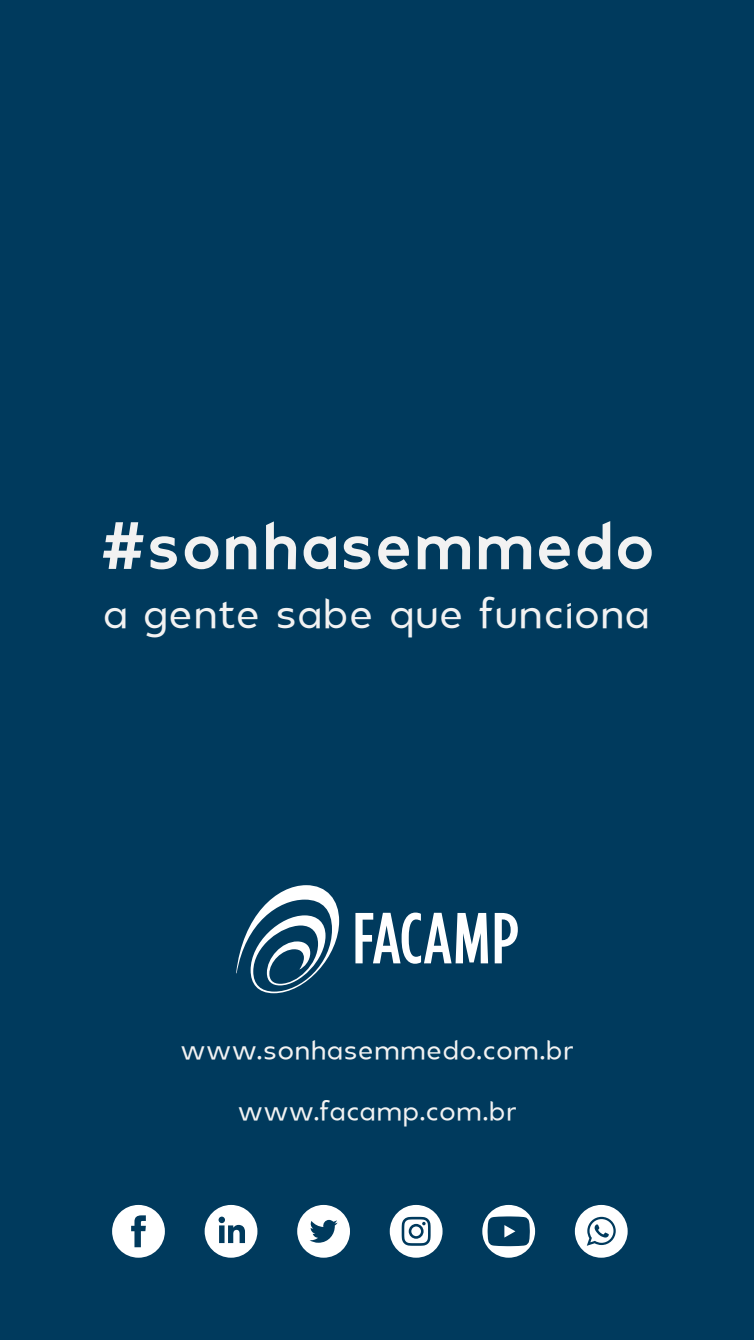
<style>
.page{position:relative;width:754px;height:1340px;background:#fff}
.page>*{position:absolute;margin:0;border:0;box-sizing:border-box;transform-origin:0 0}
.t1{font:700 65.25px "Ambient";letter-spacing:.09em;color:#f2f2f2}
.t2{font:45px "Ambient";letter-spacing:.05em;color:#f2f2f2}
.t3{font:29.25px/60.8px "Ambient";letter-spacing:.05em;color:#f2f2f2;text-align:center}
</style>
<div class="page">
<div style="left:0;top:0;width:753px;height:1339px;background:#003a5d"></div>
<svg style="left:236px;top:885px;width:103px;height:108px"></svg>
<svg style="left:494px;top:913px;width:23px;height:50px"></svg>
<svg style="left:355px;top:912px;width:133px;height:51px"></svg>
<svg style="left:574px;top:1204px;width:53px;height:53px"></svg>
<svg style="left:482px;top:1204px;width:53px;height:53px"></svg>
<svg style="left:297px;top:1204px;width:53px;height:53px"></svg>
<svg style="left:204px;top:1204px;width:53px;height:53px"></svg>
<svg style="left:389px;top:1204px;width:53px;height:53px"></svg>
<svg style="left:112px;top:1204px;width:53px;height:53px"></svg>
<h1 class="t1" style="left:102px;top:516px;width:552px">#sonhasemmedo</h1>
<h2 class="t2" style="left:105px;top:594px;width:546px">a gente sabe que funciona</h2>
<p class="t3" style="left:181px;top:1021px;width:393px">www.sonhasemmedo.com.br www.facamp.com.br</p>
</div>
